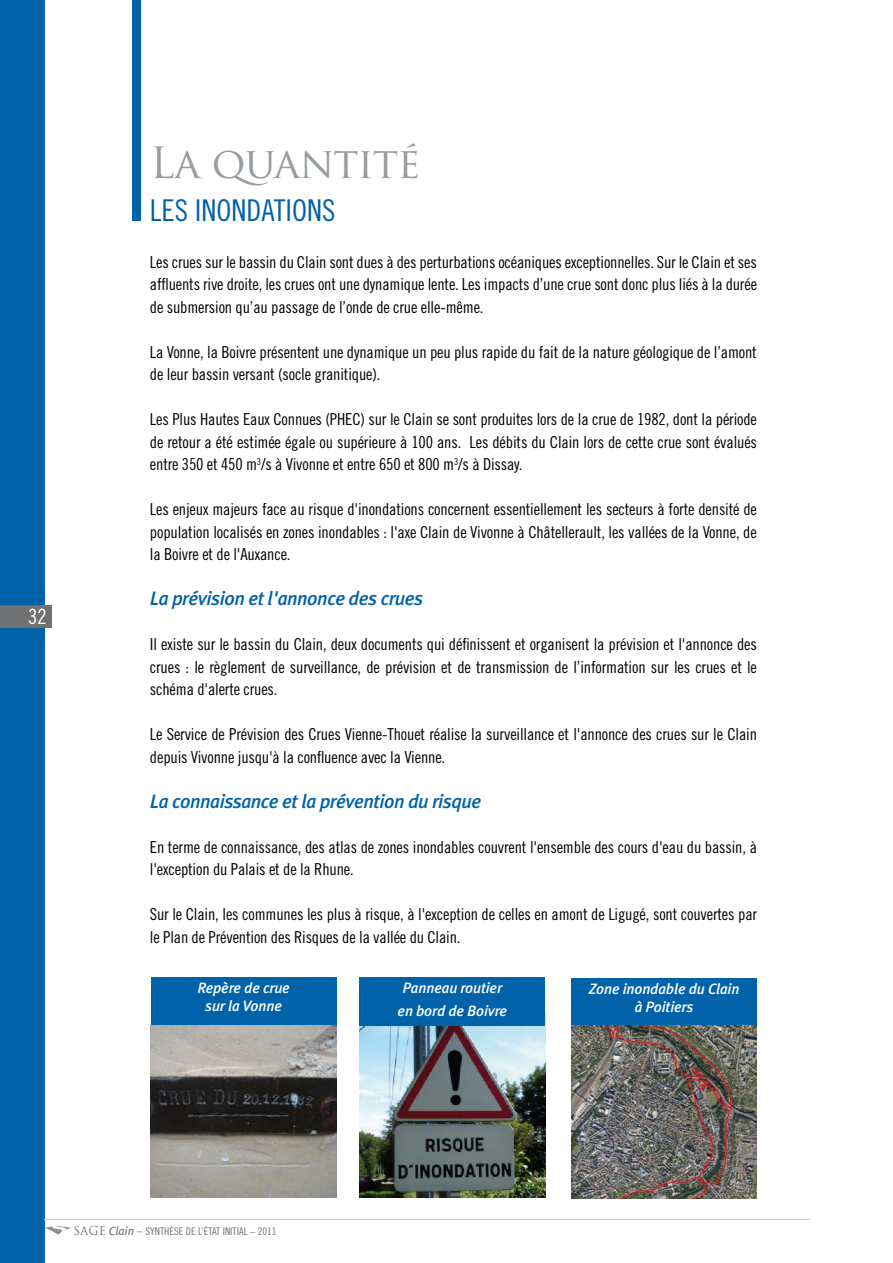
<style>
.page{position:relative;width:893px;height:1263px;background:#fff}
.page>*{position:absolute;margin:0;border:0;box-sizing:border-box;transform-origin:0 0}
.t1{font:42px "Trajan Pro";letter-spacing:-.025em;color:#969ca0}
.t2{font:30px "Trade Gothic Cond Eighteen";color:#0062a9}
.t3{font:21px "Trade Gothic Cond Eighteen";color:#fff}
.t4{font:italic 500 19.5px "Meta Plus";letter-spacing:-.025em;color:#0062a9}
.t5{font:16.5px/22.5px "Trade Gothic Cond Eighteen";letter-spacing:-.01em;color:#000;text-align:justify}
.t6{font:italic 500 15px/18px "Meta Plus";letter-spacing:-.01em;color:#fff;text-align:center}
.t7{font:10.5px "Trade Gothic Cond Eighteen";color:#707172}
.s1{font-family:"Trajan Pro";font-size:12px}
.s2{font-family:"Meta Plus";font-style:italic;font-size:12px}
.s3{font-size:12px}
</style>
<div class="page">
<div style="left:151px;top:977px;width:185px;height:48px;background:#0062a9"></div>
<div style="left:571px;top:978px;width:186px;height:48px;background:#0062a9"></div>
<img style="left:360px;top:1025px;width:185px;height:172px">
<div style="left:132px;top:0;width:8px;height:221px;background:#0062a9"></div>
<img style="left:151px;top:1025px;width:185px;height:172px">
<img style="left:571px;top:1025px;width:186px;height:173px">
<div style="left:360px;top:977px;width:185px;height:48px;background:#0062a9"></div>
<div style="left:0;top:0;width:44px;height:1263px;background:#0062a9"></div>
<div style="left:0;top:605px;width:51px;height:23px;background:#707172"></div>
<hr style="left:45px;top:1220px;width:765px;height:1px;background:#d6d1b5">
<svg style="left:45px;top:1226px;width:26px;height:9px"></svg>
<p class="t3" style="left:28px;top:604px;width:20px">32</p>
<h1 class="t1" style="left:150px;top:136px;width:272px">La quantité</h1>
<h2 class="t2" style="left:150px;top:192px;width:187px">LES INONDATIONS</h2>
<p class="t5" style="left:150px;top:250px;width:609px">Les crues sur le bassin du Clain sont dues à des perturbations océaniques exceptionnelles . Sur le Clain et ses affluents rive droite, les crues ont une dynamique lente . Les impacts d’une crue sont donc plus liés à la durée de submersion qu’au passage de l’onde de crue elle-même .</p>
<p class="t5" style="left:150px;top:340px;width:608px">La Vonne, la Boivre présentent une dynamique un peu plus rapide du fait de la nature géologique de l’amont de leur bassin versant (socle granitique) .</p>
<p class="t5" style="left:150px;top:408px;width:609px">Les Plus Hautes Eaux Connues (PHEC) sur le Clain se sont produites lors de la crue de 1982, dont la période de retour a été estimée égale ou supérieure à 100 ans . Les débits du Clain lors de cette crue sont évalués entre 350 et 450 m<sup>3</sup>/s à Vivonne et entre 650 et 800 m<sup>3</sup>/s à Dissay .</p>
<p class="t5" style="left:150px;top:498px;width:609px">Les enjeux majeurs face au risque d'inondations concernent essentiellement les secteurs à forte densité de population localisés en zones inondables : l'axe Clain de Vivonne à Châtellerault, les vallées de la Vonne, de la Boivre et de l'Auxance .</p>
<p class="t4" style="left:150px;top:587px;width:275px">La prévision et l'annonce des crues</p>
<p class="t5" style="left:150px;top:633px;width:609px">Il existe sur le bassin du Clain, deux documents qui définissent et organisent la prévision et l'annonce des crues : le règlement de surveillance, de prévision et de transmission de l’information sur les crues et le schéma d'alerte crues .</p>
<p class="t5" style="left:150px;top:723px;width:609px">Le Service de Prévision des Crues Vienne-Thouet réalise la surveillance et l'annonce des crues sur le Clain depuis Vivonne jusqu'à la confluence avec la Vienne .</p>
<p class="t4" style="left:150px;top:789px;width:333px">La connaissance et la prévention du risque</p>
<p class="t5" style="left:150px;top:835px;width:609px">En terme de connaissance, des atlas de zones inondables couvrent l'ensemble des cours d'eau du bassin, à l'exception du Palais et de la Rhune .</p>
<p class="t5" style="left:150px;top:903px;width:609px">Sur le Clain, les communes les plus à risque, à l'exception de celles en amont de Ligugé, sont couvertes par le Plan de Prévention des Risques de la vallée du Clain .</p>
<p class="t6" style="left:197px;top:979px;width:94px">Repère de crue sur la Vonne</p>
<p class="t6" style="left:589px;top:980px;width:152px">Zone inondable du Clain à Poitiers</p>
<p class="t6" style="left:398px;top:976px;width:111px;line-height:22.5px">Panneau routier en bord de Boivre</p>
<p class="t7" style="left:73px;top:1225px;width:205px"><span class="s1">SAGE</span> <span class="s2">Clain</span> <span class="s3">–</span> SYNTHÈSE DE L’ÉTAT INITIAL – 2011</p>
</div>
